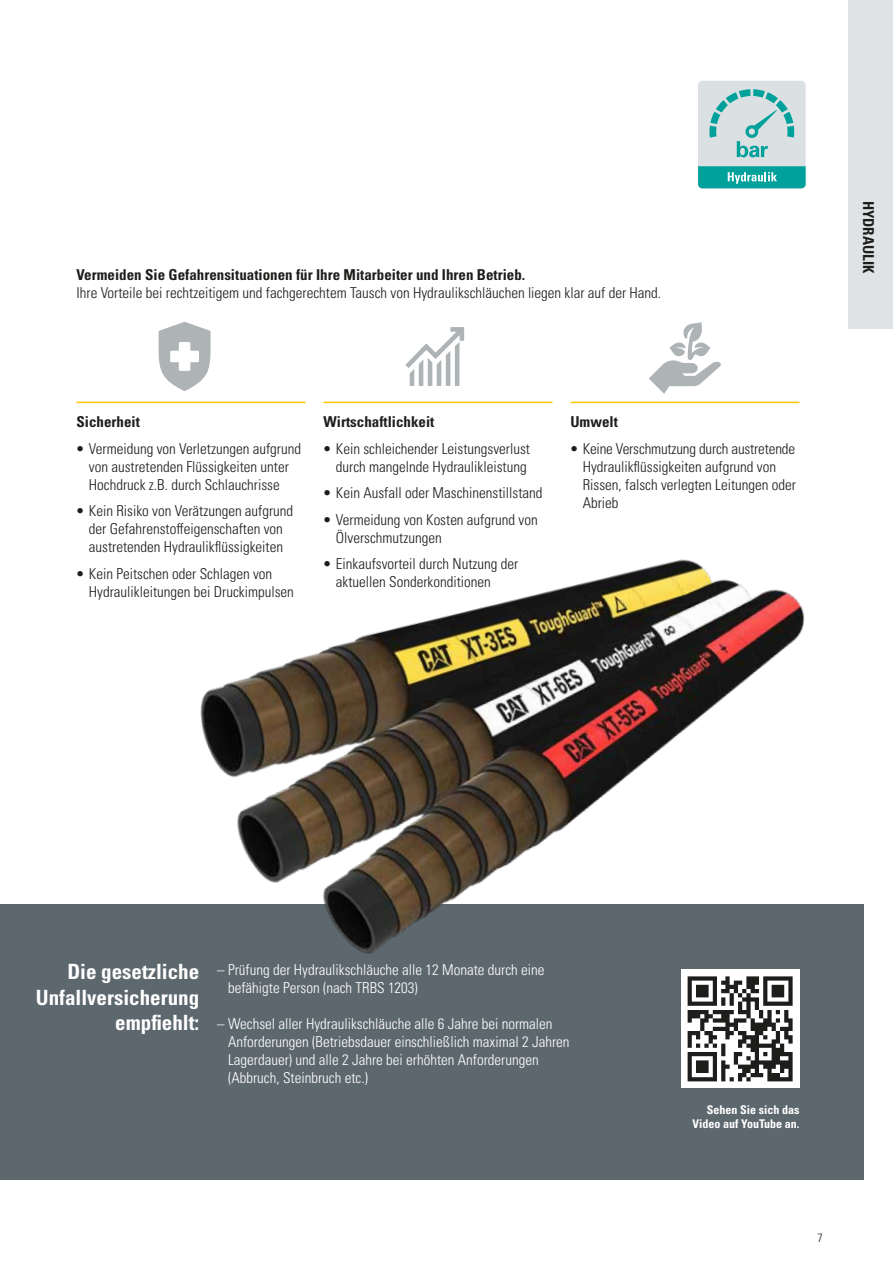
<style>
.page{position:relative;width:893px;height:1263px;background:#fff}
.page>*{position:absolute;margin:0;border:0;box-sizing:border-box;transform-origin:0 0}
.t1{font:700 condensed 21px/25.2px "Univers LT Pro";color:#fff;text-align:right}
.t2{font:300 condensed 15px/18px "Univers LT Pro";color:#1d1d1b}
.t3{font:300 condensed 15px/18px "Univers LT Pro";color:#fff}
.t4{font:700 condensed 15px "Univers LT Pro";color:#1d1d1b}
.t5{font:700 condensed 12px/14.4px "Univers LT Pro";color:#fff;text-align:right}
.t6{font:300 condensed 12px "Univers LT Pro";color:#1d1d1b}
</style>
<div class="page">
<div style="left:0;top:904px;width:863px;height:275px;background:#5d686e"></div>
<div style="left:848px;top:0;width:45px;height:328px;background:#dfe3e5"></div>
<svg style="left:159px;top:322px;width:52px;height:69px"></svg>
<svg style="left:405px;top:327px;width:59px;height:59px"></svg>
<svg style="left:649px;top:322px;width:72px;height:72px"></svg>
<hr style="left:77px;top:402px;width:228px;height:1px;background:#fec700">
<hr style="left:323px;top:402px;width:229px;height:1px;background:#fec700">
<hr style="left:570px;top:402px;width:229px;height:1px;background:#fec700">
<div style="left:681px;top:969px;width:118px;height:119px;background:#fff"></div>
<svg style="left:688px;top:976px;width:105px;height:105px"></svg>
<div style="left:698px;top:81px;width:108px;height:107px;background:#dbe0e3;border-radius:4px"></div>
<svg style="left:709px;top:89px;width:85px;height:68px"></svg>
<svg style="left:698px;top:166px;width:108px;height:22px;background:#1baaa5"></svg>
<img style="left:200px;top:559px;width:605px;height:395px">
<p class="t4" style="left:77px;top:266px;width:450px">Vermeiden Sie Gefahrensituationen für Ihre Mitarbeiter und Ihren Betrieb.</p>
<p class="t2" style="left:77px;top:283px;width:586px">Ihre Vorteile bei rechtzeitigem und fachgerechtem Tausch von Hydraulikschläuchen liegen klar auf der Hand.</p>
<p class="t4" style="left:77px;top:412px;width:65px">Sicherheit</p>
<p class="t2" style="left:77px;top:438px;width:226px;text-align:center">• Vermeidung von Verletzungen aufgrund von austretenden Flüssigkeiten unter<br>Hochdruck z.B. durch Schlauchrisse</p>
<p class="t2" style="left:77px;top:501px;width:218px;text-align:center">• Kein Risiko von Verätzungen aufgrund der Gefahrenstoffeigenschaften von austretenden Hydraulikflüssigkeiten</p>
<p class="t2" style="left:89px;top:563px;width:206px;text-indent:-12px">• Kein Peitschen oder Schlagen von<br>Hydraulikleitungen bei Druckimpulsen</p>
<p class="t4" style="left:323px;top:412px;width:112px">Wirtschaftlichkeit</p>
<p class="t2" style="left:323px;top:438px;width:208px;text-align:right">• Kein schleichender Leistungsverlust durch mangelnde Hydraulikleistung</p>
<p class="t2" style="left:323px;top:483px;width:220px">• Kein Ausfall oder Maschinenstillstand</p>
<p class="t2" style="left:336px;top:509px;width:203px;text-indent:-12px">• Vermeidung von Kosten aufgrund von<br>Ölverschmutzungen</p>
<p class="t2" style="left:336px;top:554px;width:184px;text-indent:-12px">• Einkaufsvorteil durch Nutzung der aktuellen Sonderkonditionen</p>
<p class="t4" style="left:570px;top:412px;width:49px">Umwelt</p>
<p class="t2" style="left:583px;top:438px;width:215px;text-indent:-12px">• Keine Verschmutzung durch austretende<br>Hydraulikflüssigkeiten aufgrund von<br>Rissen, falsch verlegten Leitungen oder<br>Abrieb</p>
<p class="t4" style="left:878px;top:201px;width:74px;rotate:90deg">HYDRAULIK</p>
<h1 class="t1" style="left:36px;top:959px;width:165px">Die gesetzliche<br>Unfallversicherung empfiehlt:</h1>
<p class="t3" style="left:228px;top:960px;width:318px;text-indent:-11px">– Prüfung der Hydraulikschläuche alle 12 Monate durch eine befähigte Person (nach TRBS 1203)</p>
<p class="t3" style="left:228px;top:1014px;width:343px;text-indent:-11px">– Wechsel aller Hydraulikschläuche alle 6 Jahre bei normalen Anforderungen (Betriebsdauer einschließlich maximal 2 Jahren Lagerdauer) und alle 2 Jahre bei erhöhten Anforderungen (Abbruch, Steinbruch etc.)</p>
<p class="t5" style="left:693px;top:1102px;width:108px">Sehen Sie sich das<br>Video auf YouTube an.</p>
<p class="t6" style="left:818px;top:1229px;width:7px">7</p>
</div>
